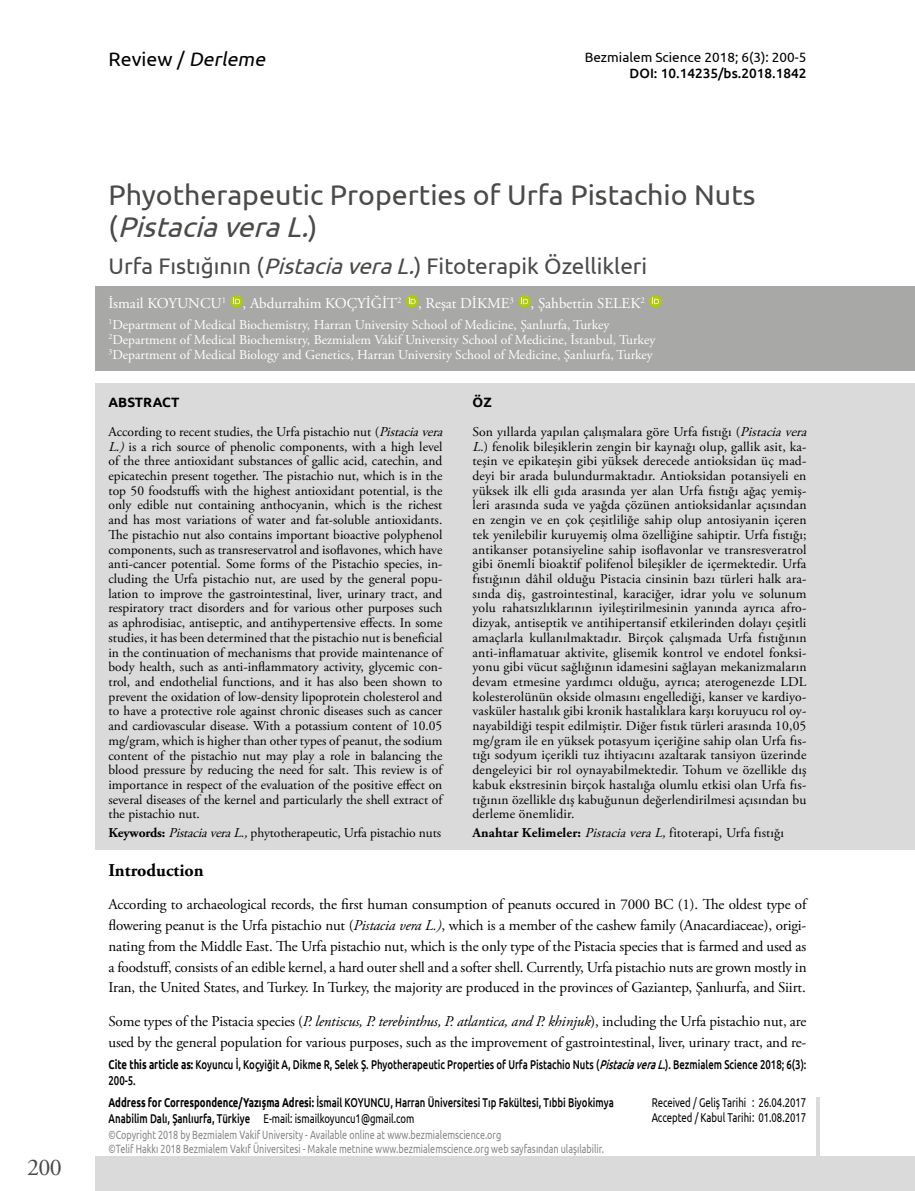
<style>
.page{position:relative;width:915px;height:1191px;background:#fff}
.page>*{position:absolute;margin:0;border:0;box-sizing:border-box;transform-origin:0 0}
.t1{font:28.5px/31.5px "Ubuntu";color:#4a4a49}
.t2{font:24px "Adobe Garamond Pro";color:#4a4a49}
.t3{font:22.5px "Ubuntu";color:#4a4a49}
.t4{font:19.5px "Ubuntu";color:#000}
.t5{font:700 18px "Adobe Garamond Pro";color:#000}
.t6{font:15px/20.7px "Adobe Garamond Pro";letter-spacing:-.01em;color:#000;text-align:justify}
.t7{font:15px "Adobe Garamond Pro";color:#fff}
.t8{font:13.5px/14.7px "Adobe Garamond Pro";letter-spacing:.005em;color:#000}
.t9{font:13.5px/15px "Adobe Garamond Pro";color:#fff}
.t10{font:13.5px "Ubuntu";color:#000}
.t11{font:500 13.5px "Ubuntu";color:#000}
.t12{font:700 13.5px "Ubuntu";color:#000}
.t13{font:500 12.75px/15.3px "Ubuntu";color:#000;scale:.75 1}
.t14{font:12.75px/14.5px "Ubuntu";color:#000;scale:.75 1}
.t15{font:12px/13.5px "Ubuntu";color:#878787;scale:.75 1}
.s1{font-style:italic}
.s2{font-weight:700}
.s3{font-weight:400}
</style>
<div class="page">
<div style="left:96px;top:1157px;width:818px;height:34px;background:#dadada"></div>
<svg style="left:815px;top:1097px;width:4px;height:60px"></svg>
<div style="left:96px;top:383px;width:818px;height:467px;background:#dadada"></div>
<div style="left:96px;top:286px;width:818px;height:84px;background:#a8a8a7"></div>
<div style="left:230px;top:295px;width:12px;height:12px;background:#afca0b;border-radius:50%"></div>
<svg style="left:233px;top:297px;width:7px;height:7px"></svg>
<svg style="left:405px;top:295px;width:13px;height:12px"></svg>
<svg style="left:408px;top:297px;width:7px;height:7px"></svg>
<svg style="left:517px;top:295px;width:13px;height:12px"></svg>
<svg style="left:521px;top:297px;width:7px;height:7px"></svg>
<svg style="left:648px;top:295px;width:13px;height:12px"></svg>
<svg style="left:651px;top:297px;width:7px;height:7px"></svg>
<h2 class="t2" style="left:27px;top:1152px;width:36px">200</h2>
<h3 class="t4" style="left:108px;top:47px;width:162px">R e v i e w / <span class="s1">Derleme</span></h3>
<p class="t10" style="left:584px;top:49px;width:223px">Bezmialem Science 2018; 6(3): 200-5</p>
<p class="t11" style="left:629px;top:65px;width:178px">DOI: 10.14235/bs.2018.1842</p>
<h1 class="t1" style="left:108px;top:178px;width:648px">Phyotherapeutic Properties of Urfa Pistachio Nuts ( <span class="s1">PistaciaveraL.</span>)</h1>
<h3 class="t3" style="left:108px;top:252px;width:540px">Urfa Fıstığının (<span class="s1">PistaciaveraL.</span>) Fitoterapik Özellikleri</h3>
<p class="t7" style="left:108px;top:294px;width:537px">İsmail KOYUNCU<sup>1</sup> , Abdurrahim KOÇYİĞİT<sup>2</sup> , Reşat DİKME<sup>3</sup> , Şahbettin SELEK<sup>2</sup></p>
<p class="t9" style="left:108px;top:318px;width:548px"><sup>1</sup>Department of Medical Biochemistry, Harran University School of Medicine, Şanlıurfa, Turkey<br><sup>2</sup>Department of Medical Biochemistry, Bezmialem Vakif University School of Medicine, İstanbul, Turkey<br><sup>3</sup>Department of Medical Biology and Genetics, Harran University School of Medicine, Şanlıurfa, Turkey</p>
<p class="t12" style="left:472px;top:393px;width:21px">ÖZ</p>
<p class="t8" style="left:472px;top:425px;width:340px">Son yıllarda yapılan çalışmalara göre Urfa fıstığı (<span class="s1">Pistaciavera L.</span>) fenolik bileşiklerin zengin bir kaynağı olup, gallik asit, ka&shy;teşin ve epikateşin gibi yüksek derecede antioksidan üç mad&shy;deyi bir arada bulundurmaktadır. Antioksidan potansiyeli en yüksek ilk elli gıda arasında yer alan Urfa fıstığı ağaç yemiş&shy;leri arasında suda ve yağda çözünen antioksidanlar açısından en zengin ve en çok çeşitliliğe sahip olup antosiyanin içeren tek yenilebilir kuruyemiş olma özelliğine sahiptir. Urfa fıstığı; antikanser potansiyeline sahip isoflavonlar ve transresveratrol gibi önemli bioaktif polifenol bileşikler de içermektedir. Urfa fıstığının dâhil olduğu Pistacia cinsinin bazı türleri halk ara&shy;sında diş, gastrointestinal, karaciğer, idrar yolu ve solunum yolu rahatsızlıklarının iyileştirilmesinin yanında ayrıca afro&shy;dizyak, antiseptik ve antihipertansif etkilerinden dolayı çeşitli amaçlarla kullanılmaktadır. Birçok çalışmada Urfa fıstığının anti-inflamatuar aktivite, glisemik kontrol ve endotel fonksi&shy;yonu gibi vücut sağlığının idamesini sağlayan mekanizmaların devam etmesine yardımcı olduğu, ayrıca; aterogenezde LDL kolesterolünün okside olmasını engellediği, kanser ve kardiyo&shy;vasküler hastalık gibi kronik hastalıklara karşı koruyucu rol oy&shy;nayabildiği tespit edilmiştir. Diğer fıstık türleri arasında 10,05 mg/gram ile en yüksek potasyum içeriğine sahip olan Urfa fıs&shy;tığı sodyum içerikli tuz ihtiyacını azaltarak tansiyon üzerinde dengeleyici bir rol oynayabilmektedir. Tohum ve özellikle dış kabuk ekstresinin birçok hastalığa olumlu etkisi olan Urfa fıs&shy;tığının özellikle dış kabuğunun değerlendirilmesi açısından bu derleme önemlidir.</p>
<p class="t8" style="left:472px;top:826px;width:313px"><span class="s2">Anahtar Kelimeler:</span> <span class="s1">PistaciaveraL,</span>fitoterapi, Urfa fıstığı</p>
<p class="t12" style="left:108px;top:393px;width:72px">ABSTRACT</p>
<p class="t8" style="left:108px;top:425px;width:340px">According to recent studies, the Urfa pistachio nut (<span class="s1">Pistaciavera L.)</span>is a rich source of phenolic components, with a high level of the three antioxidant substances of gallic acid, catechin, and epicatechin present together. The pistachio nut, which is in the top 50 foodstuffs with the highest antioxidant potential, is the only edible nut containing anthocyanin, which is the richest and has most variations of water and fat-soluble antioxidants.<br>The pistachio nut also contains important bioactive polyphenol components, such as transreservatrol and isoflavones, which have anti-cancer potential. Some forms of the Pistachio species, in&shy;cluding the Urfa pistachio nut, are used by the general popu&shy;lation to improve the gastrointestinal, liver, urinary tract, and respiratory tract disorders and for various other purposes such as aphrodisiac, antiseptic, and antihypertensive effects. In some studies, it has been determined that the pistachio nut is beneficial in the continuation of mechanisms that provide maintenance of body health, such as anti-inflammatory activity, glycemic con&shy;trol, and endothelial functions, and it has also been shown to prevent the oxidation of low-density lipoprotein cholesterol and to have a protective role against chronic diseases such as cancer and cardiovascular disease. With a potassium content of 10.05 mg/gram, which is higher than other types of peanut, the sodium content of the pistachio nut may play a role in balancing the blood pressure by reducing the need for salt. This review is of importance in respect of the evaluation of the positive effect on several diseases of the kernel and particularly the shell extract of the pistachio nut.</p>
<p class="t8" style="left:108px;top:826px;width:334px"><span class="s2">Keywords:</span> <span class="s1">PistaciaveraL.,</span>phytotherapeutic, Urfa pistachio nuts</p>
<h3 class="t5" style="left:108px;top:859px;width:97px">Introduction</h3>
<p class="t6" style="left:108px;top:894px;width:699px">According to archaeological records, the first human consumption of peanuts occured in 7000 BC (1). The oldest type of flowering peanut is the Urfa pistachio nut (<span class="s1">Pistacia vera L.)</span>, which is a member of the cashew family (Anacardiaceae), origi&shy;nating from the Middle East. The Urfa pistachio nut, which is the only type of the Pistacia species that is farmed and used as a foodstuff, consists of an edible kernel, a hard outer shell and a softer shell. Currently, Urfa pistachio nuts are grown mostly in Iran, the United States, and Turkey. In Turkey, the majority are produced in the provinces of Gaziantep, Şanlıurfa, and Siirt.</p>
<p class="t6" style="left:108px;top:1011px;width:699px">Some types of the Pistacia species (<span class="s1">P. lentiscus, P. terebinthus, P. atlantica, and P. khinjuk</span>), including the Urfa pistachio nut, are used by the general population for various purposes, such as the improvement of gastrointestinal, liver, urinary tract, and re-</p>
<p class="t13" style="left:108px;top:1056px;width:931px"><span class="s2">Cite this article as:</span> Koyuncu İ, Koçyiğit A, Dikme R, Selek Ş. Phyotherapeutic Properties of Urfa Pistachio Nuts (<span class="s1">PistaciaveraL</span>.). Bezmialem Science 2018; 6(3):<br>200-5.</p>
<p class="t13" style="left:108px;top:1094px;width:675px"><span class="s2">Address for Correspondence/Yazışma Adresi:</span> İsmail KOYUNCU, Harran Üniversitesi Tıp Fakültesi, Tıbbi Biyokimya<br>Anabilim Dalı, Şanlıurfa, Türkiye <span class="s3">E-mail: ismailkoyuncu1@gmail.com</span></p>
<p class="t15" style="left:108px;top:1127px;width:662px">©Copyright 2018 by Bezmialem Vakif University - Available online at www.bezmialemscience.org<br>©Telif Hakkı 2018 Bezmialem Vakıf Üniversitesi - Makale metnine www.bezmialemscience.org web sayfasından ulaşılabilir.</p>
<p class="t14" style="left:651px;top:1095px;width:208px">Received / Geliş Tarihi : 26.04.2017<br>Accepted / Kabul Tarihi: 01.08.2017</p>
</div>
